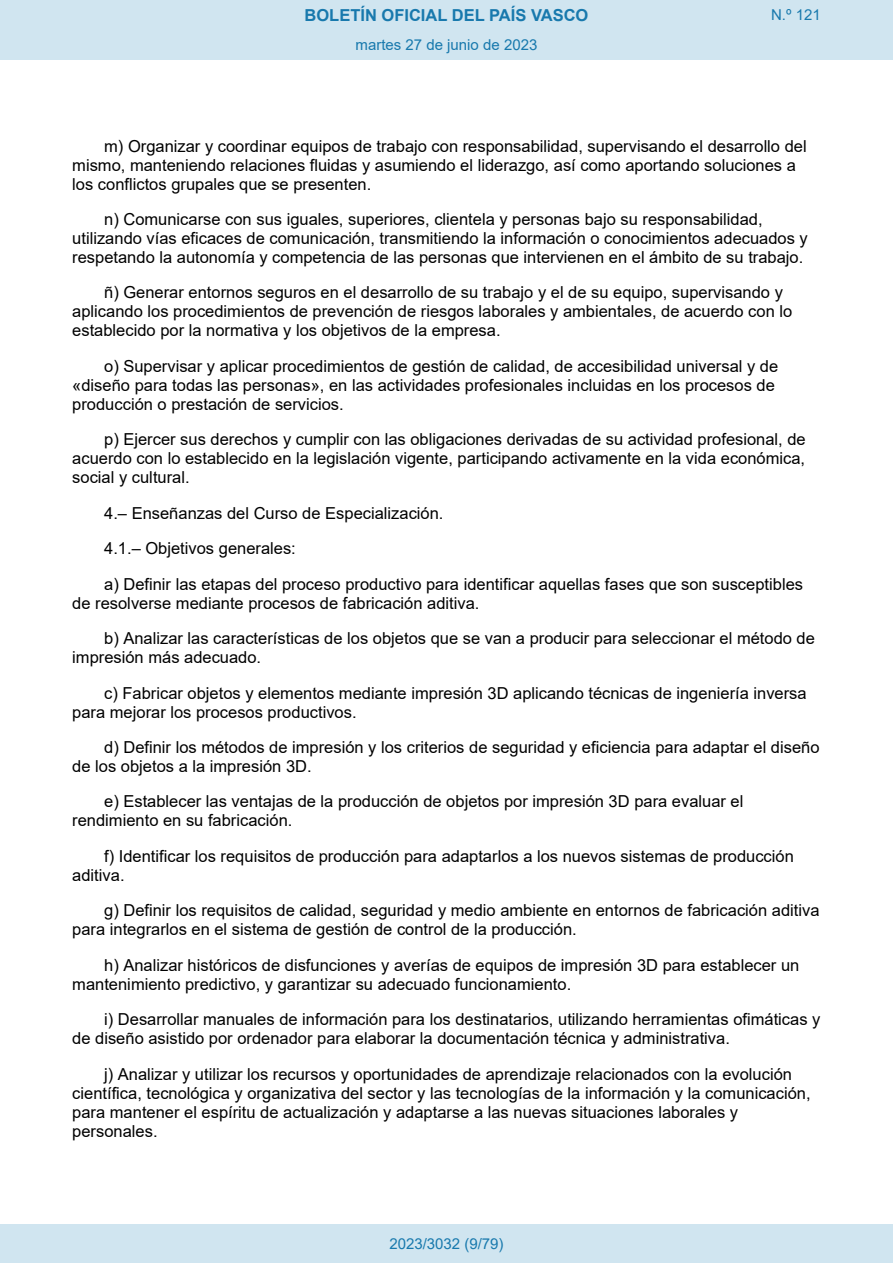
<style>
.page{position:relative;width:893px;height:1263px;background:#fff}
.page>*{position:absolute;margin:0;border:0;box-sizing:border-box;transform-origin:0 0}
.t1{font:16.5px/18.9px "Arial";color:#000}
.t2{font:700 16.5px "Arial";color:#1879ad}
.Paginacion_Centro{font:15px "Arial";color:#1879ad}
</style>
<div class="page">
<div style="left:0;top:0;width:893px;height:60px;background:#d0e5f0"></div>
<div style="left:0;top:1225px;width:893px;height:38px;background:#d0e5f0"></div>
<p class="t2" style="left:305px;top:3px;width:285px">BOLETÍN OFICIAL DEL PAÍS VASCO</p>
<p class="Paginacion_Centro" style="left:771px;top:5px;width:51px">N.º 121</p>
<p class="Paginacion_Centro" style="left:356px;top:35px;width:183px">martes 27 de junio de 2023</p>
<p class="t1" style="left:72px;top:136px;width:736px;text-indent:32px">m) Organizar y coordinar equipos de trabajo con responsabilidad, supervisando el desarrollo del mismo, manteniendo relaciones fluidas y asumiendo el liderazgo, así como aportando soluciones a los conflictos grupales que se presenten.</p>
<p class="t1" style="left:72px;top:210px;width:737px;text-indent:32px">n) Comunicarse con sus iguales, superiores, clientela y personas bajo su responsabilidad, utilizando vías eficaces de comunicación, transmitiendo la información o conocimientos adecuados y respetando la autonomía y competencia de las personas que intervienen en el ámbito de su trabajo.</p>
<p class="t1" style="left:72px;top:283px;width:721px;text-indent:32px">ñ) Generar entornos seguros en el desarrollo de su trabajo y el de su equipo, supervisando y aplicando los procedimientos de prevención de riesgos laborales y ambientales, de acuerdo con lo establecido por la normativa y los objetivos de la empresa.</p>
<p class="t1" style="left:72px;top:356px;width:707px;text-indent:32px">o) Supervisar y aplicar procedimientos de gestión de calidad, de accesibilidad universal y de «diseño para todas las personas», en las actividades profesionales incluidas en los procesos de producción o prestación de servicios.</p>
<p class="t1" style="left:72px;top:430px;width:735px;text-align:justify;text-indent:32px">p) Ejercer sus derechos y cumplir con las obligaciones derivadas de su actividad profesional, de acuerdo con lo establecido en la legislación vigente, participando activamente en la vida económica, social y cultural.</p>
<p class="t1" style="left:104px;top:495px;width:700px;line-height:35.4px">4.– Enseñanzas del Curso de Especialización.<br>4.1.– Objetivos generales:<br>a) Definir las etapas del proceso productivo para identificar aquellas fases que son susceptibles</p>
<p class="t1" style="left:104px;top:585px;width:712px;line-height:35.4px;text-indent:-32px">de resolverse mediante procesos de fabricación aditiva.<br>b) Analizar las características de los objetos que se van a producir para seleccionar el método de</p>
<p class="t1" style="left:104px;top:639px;width:704px;line-height:35.4px;text-indent:-32px">impresión más adecuado.<br>c) Fabricar objetos y elementos mediante impresión 3D aplicando técnicas de ingeniería inversa</p>
<p class="t1" style="left:104px;top:694px;width:717px;line-height:35.4px;text-indent:-32px">para mejorar los procesos productivos.<br>d) Definir los métodos de impresión y los criterios de seguridad y eficiencia para adaptar el diseño</p>
<p class="t1" style="left:104px;top:748px;width:641px;line-height:35.4px;text-indent:-32px">de los objetos a la impresión 3D.<br>e) Establecer las ventajas de la producción de objetos por impresión 3D para evaluar el</p>
<p class="t1" style="left:104px;top:803px;width:691px;line-height:35.4px;text-indent:-32px">rendimiento en su fabricación.<br>f) Identificar los requisitos de producción para adaptarlos a los nuevos sistemas de producción</p>
<p class="t1" style="left:104px;top:857px;width:717px;line-height:35.4px;text-indent:-32px">aditiva.<br>g) Definir los requisitos de calidad, seguridad y medio ambiente en entornos de fabricación aditiva</p>
<p class="t1" style="left:104px;top:912px;width:697px;line-height:35.4px;text-indent:-32px">para integrarlos en el sistema de gestión de control de la producción.<br>h) Analizar históricos de disfunciones y averías de equipos de impresión 3D para establecer un</p>
<p class="t1" style="left:104px;top:966px;width:718px;line-height:35.4px;text-indent:-32px">mantenimiento predictivo, y garantizar su adecuado funcionamiento.<br>i) Desarrollar manuales de información para los destinatarios, utilizando herramientas ofimáticas y</p>
<p class="t1" style="left:104px;top:1021px;width:689px;line-height:35.4px;text-indent:-32px">de diseño asistido por ordenador para elaborar la documentación técnica y administrativa.<br>j) Analizar y utilizar los recursos y oportunidades de aprendizaje relacionados con la evolución</p>
<p class="t1" style="left:72px;top:1083px;width:740px">científica, tecnológica y organizativa del sector y las tecnologías de la información y la comunicación, para mantener el espíritu de actualización y adaptarse a las nuevas situaciones laborales y personales.</p>
<p class="Paginacion_Centro" style="left:389px;top:1234px;width:116px">2023/3032 (9/79)</p>
</div>
